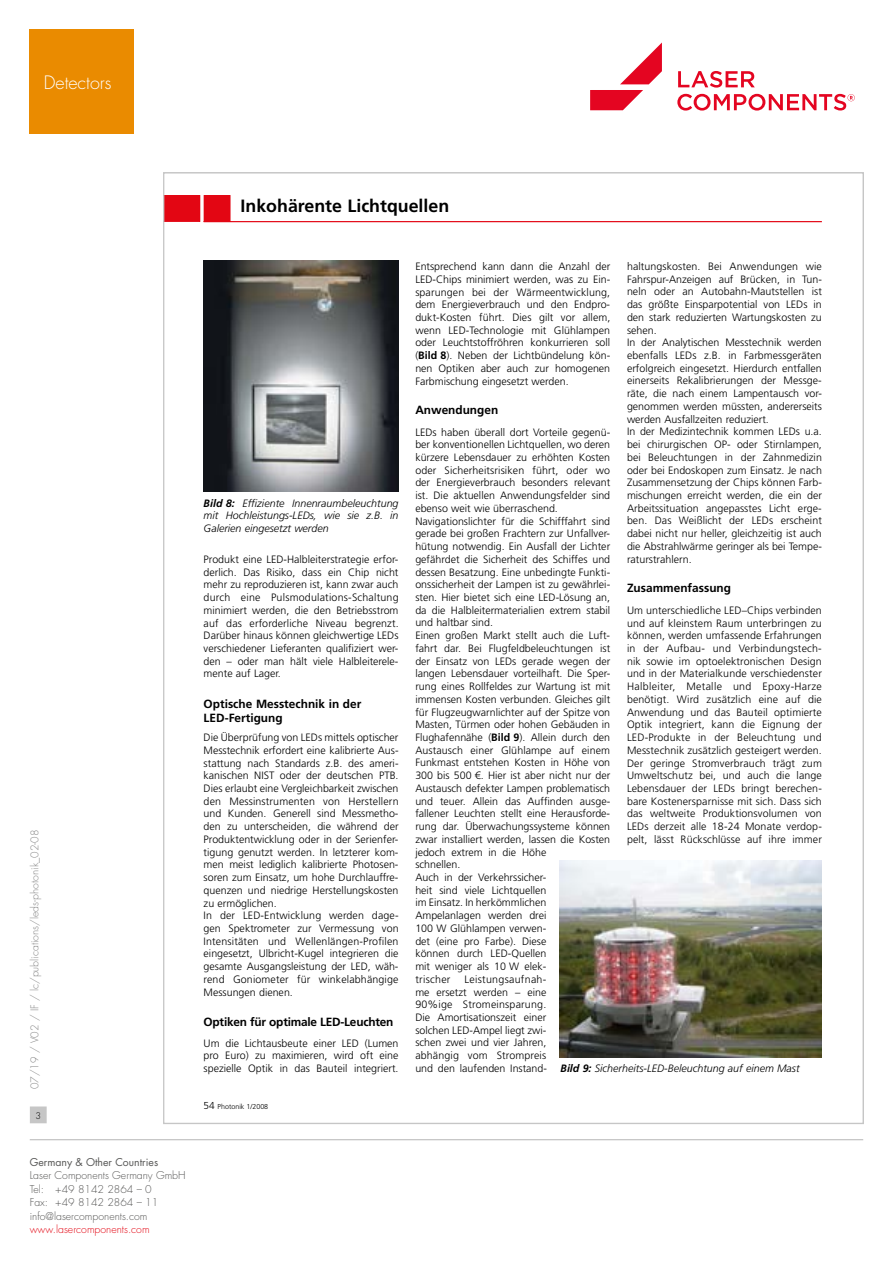
<style>
.page{position:relative;width:893px;height:1263px;background:#fff}
.page>*{position:absolute;margin:0;border:0;box-sizing:border-box;transform-origin:0 0}
.t1{font:300 18px "Futura Std";color:#fff}
.t2{font:700 17.85px "Frutiger LT";color:#000}
.t3{font:700 11.85px/14px "Frutiger LT";color:#000}
.t4{font:700 11.85px "Frutiger LT";letter-spacing:-.02em;color:#000}
.t5{font:300 10.65px/12.8px "Frutiger LT";color:#000;text-align:justify}
.t6{font:italic 300 10.65px/12.8px "Frutiger LT";color:#000;text-align:justify}
.t7{font:300 10.5px/13.5px "Futura Std";color:#575756}
.t8{font:300 10.5px "Futura Std";color:#878787}
.t9{font:300 10.5px "Futura Std";color:#e30613}
.t10{font:10.5px "Futura Std";color:#575756}
.t11{font:300 9px "Futura Std";color:#000}
.t12{font:300 7.05px "Frutiger";color:#000}
.s1{font-weight:700}
.s2{font-size:10.05px}
</style>
<div class="page">
<hr style="left:30px;top:1139px;width:833px;height:1px;background:#c6c6c6">
<div style="left:31px;top:1107px;width:15px;height:16px;background:#c6c6c6"></div>
<div style="left:30px;top:1106px;width:17px;height:17px;border:1px solid #c6c6c6"></div>
<svg style="left:677px;top:71px;width:178px;height:40px"></svg>
<svg style="left:590px;top:43px;width:72px;height:67px"></svg>
<svg style="left:165px;top:195px;width:657px;height:28px"></svg>
<img style="left:204px;top:261px;width:194px;height:231px">
<img style="left:560px;top:861px;width:262px;height:196px">
<div style="left:30px;top:30px;width:104px;height:104px;background:#ea8b00"></div>
<h1 class="t1" style="left:44px;top:72px;width:69px">Detectors</h1>
<p class="t8" style="left:28px;top:1089px;width:261px;rotate:-90deg">07/19 / V02 / IF / lc/publications/leds-photonik_02-08</p>
<p class="t11" style="left:35px;top:1110px;width:7px">3</p>
<p class="t10" style="left:30px;top:1155px;width:130px">Germany &amp; Other Countries</p>
<p class="t7" style="left:30px;top:1169px;width:157px">Laser Components Germany GmbH<br>Tel: +49 8142 2864 – 0<br>Fax: +49 8142 2864 – 11 info@lasercomponents.com</p>
<p class="t9" style="left:30px;top:1223px;width:121px">www.lasercomponents.com</p>
<h2 class="t2" style="left:241px;top:195px;width:210px">Inkohärente Lichtquellen</h2>
<p class="t6" style="left:204px;top:497px;width:196px"><span class="s1">Bild 8:</span> Effiziente Innenraumbeleuchtung mit Hochleistungs-LEDs, wie sie z.B. in Galerien eingesetzt werden</p>
<p class="t5" style="left:204px;top:553px;width:197px">Produkt eine LED-Halbleiterstrategie erfor&shy;derlich. Das Risiko, dass ein Chip nicht mehr zu reproduzieren ist, kann zwar auch durch eine Pulsmodulations-Schaltung minimiert werden, die den Betriebsstrom auf das erforderliche Niveau begrenzt.<br>Darüber hinaus können gleichwertige LEDs verschiedener Lieferanten qualifiziert wer&shy;den – oder man hält viele Halbleiterele&shy;mente auf Lager.</p>
<p class="t3" style="left:204px;top:697px;width:159px">Optische Messtechnik in der<br>LED-Fertigung</p>
<p class="t5" style="left:204px;top:731px;width:196px;text-align:left">Die Überprüfung von LEDs mittels optischer Messtechnik erfordert eine kalibrierte Aus&shy;stattung nach Standards z.B. des ameri&shy;kanischen NIST oder der deutschen PTB.<br>Dies erlaubt eine Vergleichbarkeit zwischen den Messinstrumenten von Herstellern und Kunden. Generell sind Messmetho&shy;den zu unterscheiden, die während der Produktentwicklung oder in der Serienfer&shy;tigung genutzt werden. In letzterer kom&shy;men meist lediglich kalibrierte Photosen&shy;soren zum Einsatz, um hohe Durchlauffre&shy;quenzen und niedrige Herstellungskosten zu ermöglichen.<br>In der LED-Entwicklung werden dage&shy;gen Spektrometer zur Vermessung von Intensitäten und Wellenlängen-Profilen eingesetzt, Ulbricht-Kugel integrieren die gesamte Ausgangsleistung der LED, wäh&shy;rend Goniometer für winkelabhängige Messungen dienen.</p>
<p class="t4" style="left:204px;top:1015px;width:191px">Optiken für optimale LED-Leuchten</p>
<p class="t5" style="left:204px;top:1037px;width:196px">Um die Lichtausbeute einer LED (Lumen pro Euro) zu maximieren, wird oft eine spezielle Optik in das Bauteil integriert.</p>
<p class="t12" style="left:204px;top:1102px;width:66px"><span class="s2">54</span> Photonik 1/2008</p>
<p class="t5" style="left:627px;top:260px;width:196px;text-align:left">haltungskosten. Bei Anwendungen wie Fahrspur-Anzeigen auf Brücken, in Tun&shy;neln oder an Autobahn-Mautstellen ist das größte Einsparpotential von LEDs in den stark reduzierten Wartungskosten zu sehen.<br>In der Analytischen Messtechnik werden ebenfalls LEDs z.B. in Farbmessgeräten erfolgreich eingesetzt. Hierdurch entfallen einerseits Rekalibrierungen der Messge&shy;räte, die nach einem Lampentausch vor&shy;genommen werden müssten, andererseits werden Ausfallzeiten reduziert.<br>In der Medizintechnik kommen LEDs u.a. bei chirurgischen OP- oder Stirnlampen, bei Beleuchtungen in der Zahnmedizin oder bei Endoskopen zum Einsatz. Je nach Zusammensetzung der Chips können Farb&shy;mischungen erreicht werden, die ein der Arbeitssituation angepasstes Licht erge&shy;ben. Das Weißlicht der LEDs erscheint dabei nicht nur heller, gleichzeitig ist auch die Abstrahlwärme geringer als bei Tempe&shy;raturstrahlern.</p>
<p class="t3" style="left:627px;top:581px;width:106px">Zusammenfassung</p>
<p class="t5" style="left:627px;top:604px;width:196px">Um unterschiedliche LED–Chips verbinden und auf kleinstem Raum unterbringen zu können, werden umfassende Erfahrungen in der Aufbau- und Verbindungstech&shy;nik sowie im optoelektronischen Design und in der Materialkunde verschiedenster Halbleiter, Metalle und Epoxy-Harze benötigt. Wird zusätzlich eine auf die Anwendung und das Bauteil optimierte Optik integriert, kann die Eignung der LED-Produkte in der Beleuchtung und Messtechnik zusätzlich gesteigert werden.<br>Der geringe Stromverbrauch trägt zum Umweltschutz bei, und auch die lange Lebensdauer der LEDs bringt berechen&shy;bare Kostenersparnisse mit sich. Dass sich das weltweite Produktionsvolumen von LEDs derzeit alle 18-24 Monate verdop&shy;pelt, lässt Rückschlüsse auf ihre immer</p>
<p class="t5" style="left:415px;top:260px;width:196px">Entsprechend kann dann die Anzahl der LED-Chips minimiert werden, was zu Ein&shy;sparungen bei der Wärmeentwicklung, dem Energieverbrauch und den Endpro&shy;dukt-Kosten führt. Dies gilt vor allem, wenn LED-Technologie mit Glühlampen oder Leuchtstoffröhren konkurrieren soll (<span class="s1">Bild 8</span>). Neben der Lichtbündelung kön&shy;nen Optiken aber auch zur homogenen Farbmischung eingesetzt werden.</p>
<p class="t3" style="left:415px;top:403px;width:84px">Anwendungen</p>
<p class="t5" style="left:415px;top:426px;width:196px;text-align:left">LEDs haben überall dort Vorteile gegenü&shy;ber konventionellen Lichtquellen, wo deren kürzere Lebensdauer zu erhöhten Kosten oder Sicherheitsrisiken führt, oder wo der Energieverbrauch besonders relevant ist. Die aktuellen Anwendungsfelder sind ebenso weit wie überraschend.<br>Navigationslichter für die Schifffahrt sind gerade bei großen Frachtern zur Unfallver&shy;hütung notwendig. Ein Ausfall der Lichter gefährdet die Sicherheit des Schiffes und dessen Besatzung. Eine unbedingte Funkti&shy;onssicherheit der Lampen ist zu gewährlei&shy;sten. Hier bietet sich eine LED-Lösung an, da die Halbleitermaterialien extrem stabil und haltbar sind.<br>Einen großen Markt stellt auch die Luft&shy;fahrt dar. Bei Flugfeldbeleuchtungen ist der Einsatz von LEDs gerade wegen der langen Lebensdauer vorteilhaft. Die Sper&shy;rung eines Rollfeldes zur Wartung ist mit immensen Kosten verbunden. Gleiches gilt für Flugzeugwarnlichter auf der Spitze von Masten, Türmen oder hohen Gebäuden in Flughafennähe (<span class="s1">Bild 9</span>). Allein durch den Austausch einer Glühlampe auf einem Funkmast entstehen Kosten in Höhe von 300 bis 500 €. Hier ist aber nicht nur der Austausch defekter Lampen problematisch und teuer. Allein das Auffinden ausge&shy;fallener Leuchten stellt eine Herausforde&shy;rung dar. Überwachungssysteme können zwar installiert werden, lassen die Kosten jedoch extrem in die Höhe<br>schnellen.<br>Auch in der Verkehrssicher-<br>heit sind viele Lichtquellen<br>im Einsatz. In herkömmlichen Ampelanlagen werden drei<br>100 W Glühlampen verwen-<br>det (eine pro Farbe). Diese<br>können durch LED-Quellen<br>mit weniger als 10 W elek-<br>trischer</p>
<p class="t5" style="left:415px;top:973px;width:133px;text-indent:49px">Leistungsaufnah&shy;me ersetzt werden – eine 90%ige Stromeinsparung.<br>Die Amortisationszeit einer solchen LED-Ampel liegt zwi&shy;schen zwei und vier Jahren, abhängig vom Strompreis und den laufenden Instand-</p>
<p class="t6" style="left:560px;top:1062px;width:241px"><span class="s1">Bild 9:</span> Sicherheits-LED-Beleuchtung auf einem Mast</p>
</div>
